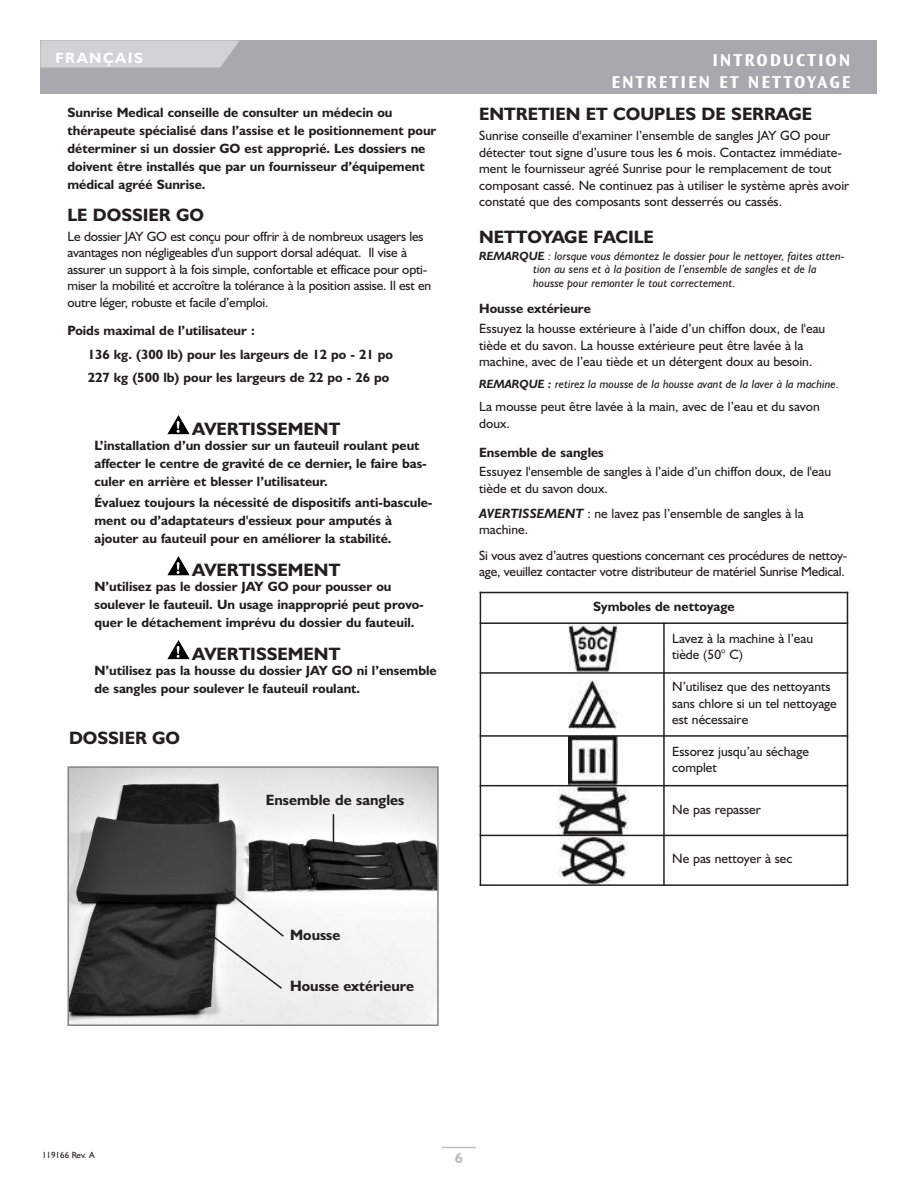
<style>
.page{position:relative;width:918px;height:1188px;background:#fff}
.page>*{position:absolute;margin:0;border:0;box-sizing:border-box;transform-origin:0 0}
.t1{font:700 18px "Humanist 521 BT";color:#231f20}
.t2{font:18px/21.6px "Ocean Sans MM.648.wt.475.wd";letter-spacing:.105em;color:#fff;text-align:right}
.t3{font:700 15px "Humanist 521 BT";color:#231f20}
.t4{font:700 15px "Humanist 521 BT";letter-spacing:.11em;color:#fff}
.t5{font:700 15px "Humanist 521 BT";color:#bcbdc0}
.t6{font:13.5px/16.5px "Humanist 521 BT";color:#231f20}
.t7{font:700 13.5px/18px "Humanist 521 BT";color:#231f20}
.t8{font:italic 12px/13.5px "Humanist 521 BT";color:#231f20}
.t9{font:9px "Humanist 521 BT";color:#231f20}
.s1{font-weight:700}
.s2{font-weight:700;font-style:italic}
</style>
<div class="page">
<div style="left:40px;top:40px;width:838px;height:54px;background:#a8a9ad"></div>
<svg style="left:40px;top:40px;width:200px;height:28px;background:#cdced0"></svg>
<hr style="left:442px;top:1147px;width:34px;height:1px;background:#bcbdc0">
<svg style="left:167px;top:659px;width:23px;height:1px"></svg>
<svg style="left:167px;top:640px;width:23px;height:19px"></svg>
<svg style="left:167px;top:575px;width:23px;height:1px"></svg>
<svg style="left:167px;top:556px;width:23px;height:19px"></svg>
<svg style="left:167px;top:434px;width:23px;height:1px"></svg>
<svg style="left:167px;top:415px;width:23px;height:19px"></svg>
<img style="left:569px;top:624px;width:48px;height:48px">
<img style="left:568px;top:680px;width:49px;height:49px">
<img style="left:569px;top:737px;width:48px;height:48px">
<img style="left:557px;top:786px;width:71px;height:49px">
<img style="left:559px;top:836px;width:68px;height:48px">
<hr style="left:480px;top:592px;width:1px;height:294px;background:#231f20">
<hr style="left:663px;top:622px;width:2px;height:264px;background:#231f20">
<hr style="left:847px;top:592px;width:1px;height:294px;background:#231f20">
<hr style="left:480px;top:592px;width:368px;height:1px;background:#231f20">
<hr style="left:480px;top:622px;width:368px;height:2px;background:#231f20">
<hr style="left:480px;top:672px;width:368px;height:2px;background:#231f20">
<hr style="left:480px;top:735px;width:368px;height:2px;background:#231f20">
<hr style="left:480px;top:785px;width:368px;height:1px;background:#231f20">
<hr style="left:480px;top:835px;width:368px;height:1px;background:#231f20">
<hr style="left:480px;top:884px;width:368px;height:2px;background:#231f20">
<img style="left:71px;top:769px;width:365px;height:254px">
<div style="left:68px;top:766px;width:371px;height:260px;border:2px solid #808285"></div>
<hr style="left:333px;top:814px;width:1px;height:36px;background:#231f20">
<svg style="left:205px;top:887px;width:81px;height:103px"></svg>
<p class="t4" style="left:56px;top:52px;width:89px">FRANÇAIS</p>
<h1 class="t2" style="left:611px;top:50px;width:241px">INTRODUCTION<br>ENTRETIEN ET NETTOYAGE</h1>
<p class="t7" style="left:67px;top:105px;width:370px">Sunrise Medical conseille de consulter un médecin ou thérapeute spécialisé dans l’assise et le positionnement pour déterminer si un dossier GO est approprié. Les dossiers ne doivent être installés que par un fournisseur d’équipement médical agréé Sunrise.</p>
<h1 class="t1" style="left:68px;top:208px;width:138px">LE DOSSIER GO</h1>
<p class="t6" style="left:67px;top:229px;width:365px">Le dossier JAY GO est conçu pour offrir à de nombreux usagers les avantages non négligeables d'un support dorsal adéquat. Il vise à assurer un support à la fois simple, confortable et efficace pour opti&shy;miser la mobilité et accroître la tolérance à la position assise. Il est en outre léger, robuste et facile d’emploi.</p>
<p class="t7" style="left:88px;top:321px;width:307px;line-height:23.4px;text-indent:-20px">Poids maximal de l’utilisateur :<br>136 kg. (300 lb) pour les largeurs de 12 po - 21 po<br>227 kg (500 lb) pour les largeurs de 22 po - 26 po</p>
<h1 class="t1" style="left:192px;top:423px;width:150px">AVERTISSEMENT</h1>
<p class="t7" style="left:94px;top:438px;width:334px">L’installation d’un dossier sur un fauteuil roulant peut affecter le centre de gravité de ce dernier, le faire bas&shy;culer en arrière et blesser l’utilisateur.</p>
<p class="t7" style="left:95px;top:495px;width:340px">Évaluez toujours la nécessité de dispositifs anti-bascule&shy;ment ou d’adaptateurs d'essieux pour amputés à ajouter au fauteuil pour en améliorer la stabilité.</p>
<h1 class="t1" style="left:192px;top:564px;width:150px">AVERTISSEMENT</h1>
<p class="t7" style="left:94px;top:579px;width:331px">N’utilisez pas le dossier JAY GO pour pousser ou soulever le fauteuil. Un usage inapproprié peut provo&shy;quer le détachement imprévu du dossier du fauteuil.</p>
<h1 class="t1" style="left:192px;top:648px;width:150px">AVERTISSEMENT</h1>
<p class="t7" style="left:94px;top:663px;width:344px">N’utilisez pas la housse du dossier JAY GO ni l’ensemble de sangles pour soulever le fauteuil roulant.</p>
<h1 class="t1" style="left:479px;top:108px;width:334px">ENTRETIEN ET COUPLES DE SERRAGE</h1>
<p class="t6" style="left:479px;top:129px;width:372px">Sunrise conseille d'examiner l’ensemble de sangles JAY GO pour détecter tout signe d’usure tous les 6 mois. Contactez immédiate&shy;ment le fournisseur agréé Sunrise pour le remplacement de tout composant cassé. Ne continuez pas à utiliser le système après avoir constaté que des composants sont desserrés ou cassés.</p>
<h1 class="t1" style="left:479px;top:231px;width:176px">NETTOYAGE FACILE</h1>
<p class="t8" style="left:533px;top:250px;width:313px;text-indent:-54px"><span class="s1">REMARQUE</span> : lorsque vous démontez le dossier pour le nettoyer, faites atten&shy;tion au sens et à la position de l’ensemble de sangles et de la housse pour remonter le tout correctement.</p>
<p class="t7" style="left:479px;top:301px;width:113px">Housse extérieure</p>
<p class="t6" style="left:479px;top:322px;width:348px">Essuyez la housse extérieure à l’aide d’un chiffon doux, de l'eau tiède et du savon. La housse extérieure peut être lavée à la machine, avec de l’eau tiède et un détergent doux au besoin.</p>
<p class="t8" style="left:479px;top:379px;width:361px"><span class="s1">REMARQUE :</span> retirez la mousse de la housse avant de la laver à la machine.</p>
<p class="t6" style="left:479px;top:400px;width:342px">La mousse peut être lavée à la main, avec de l’eau et du savon doux.</p>
<p class="t7" style="left:479px;top:444px;width:126px">Ensemble de sangles</p>
<p class="t6" style="left:479px;top:465px;width:353px">Essuyez l'ensemble de sangles à l’aide d’un chiffon doux, de l'eau tiède et du savon doux.</p>
<p class="t6" style="left:479px;top:507px;width:326px"><span class="s2">AVERTISSEMENT</span> : ne lavez pas l’ensemble de sangles à la machine.</p>
<p class="t6" style="left:479px;top:548px;width:370px">Si vous avez d’autres questions concernant ces procédures de nettoy&shy;age, veuillez contacter votre distributeur de matériel Sunrise Medical.</p>
<p class="t7" style="left:593px;top:599px;width:143px">Symboles de nettoyage</p>
<p class="t6" style="left:672px;top:632px;width:142px">Lavez à la machine à l’eau tiède (50° C)</p>
<p class="t6" style="left:672px;top:680px;width:166px">N’utilisez que des nettoyants sans chlore si un tel nettoyage est nécessaire</p>
<p class="t6" style="left:672px;top:744px;width:138px">Essorez jusqu’au séchage complet</p>
<p class="t6" style="left:672px;top:802px;width:90px">Ne pas repasser</p>
<p class="t6" style="left:672px;top:852px;width:122px">Ne pas nettoyer à sec</p>
<h1 class="t1" style="left:69px;top:732px;width:113px">DOSSIER GO</h1>
<p class="t3" style="left:266px;top:794px;width:140px">Ensemble de sangles</p>
<p class="t3" style="left:290px;top:930px;width:52px">Mousse</p>
<p class="t3" style="left:290px;top:981px;width:126px">Housse extérieure</p>
<p class="t9" style="left:42px;top:1152px;width:54px">119166 Rev. A</p>
<p class="t5" style="left:455px;top:1152px;width:10px">6</p>
</div>
